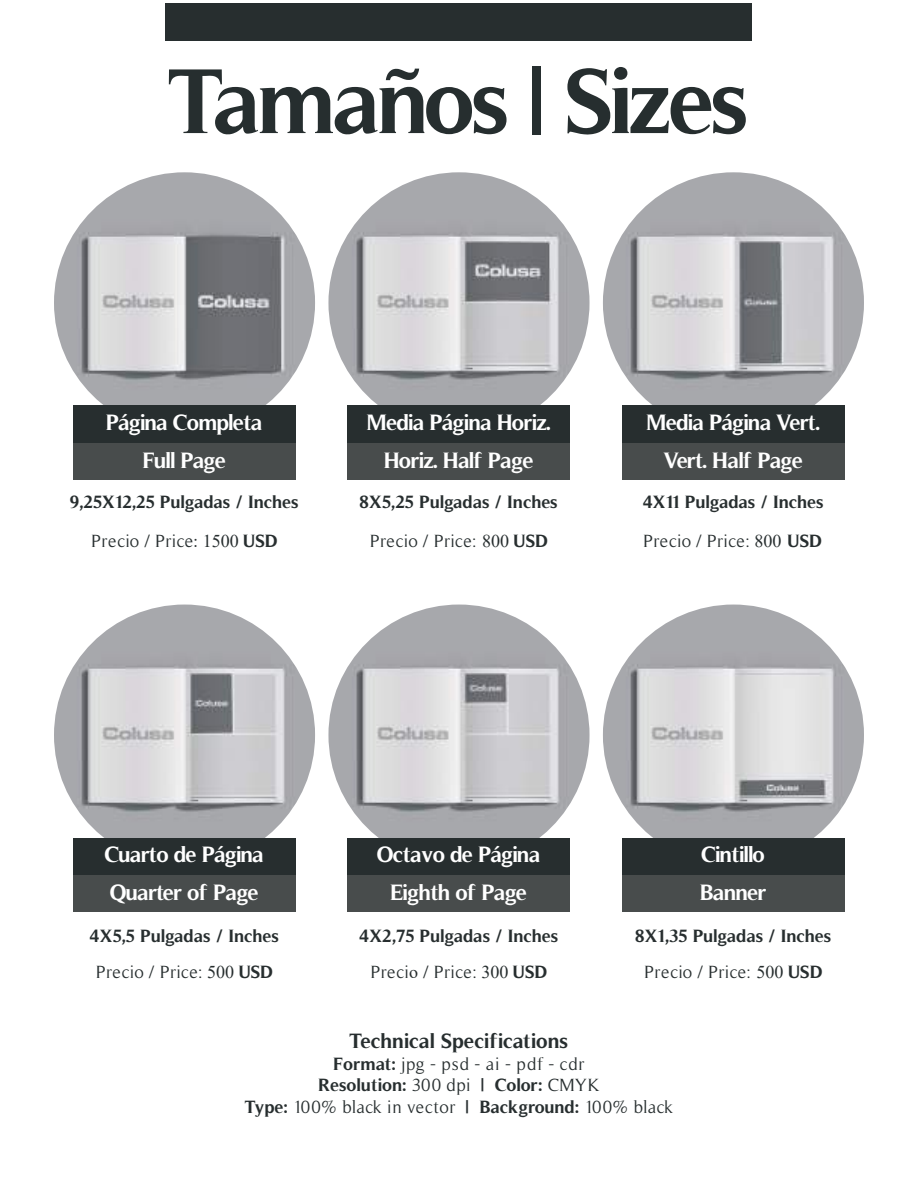
<style>
.page{position:relative;width:918px;height:1188px;background:#fff}
.page>*{position:absolute;margin:0;border:0;box-sizing:border-box;transform-origin:0 0}
.t1{font:700 93px "Timeless";letter-spacing:-.04em;color:#262e2f}
.t2{font:700 22.5px/37.5px "Timeless";letter-spacing:-.04em;color:#fff;text-align:center}
.t3{font:700 21px "Timeless";color:#272e2f}
.t4{font:700 18px/39px "Timeless";color:#272e2f;text-align:center}
.t5{font:18px/21.6px "Timeless";letter-spacing:.025em;color:#272e2f;text-align:center}
.s1{font-weight:400}
.s2{font-family:"Times New Roman";font-weight:400}
.s3{font-weight:700}
</style>
<div class="page">
<div style="left:165px;top:3px;width:587px;height:38px;background:#272e2f"></div>
<img style="left:603px;top:172px;width:261px;height:261px;border-radius:131px">
<img style="left:54px;top:172px;width:261px;height:261px;border-radius:131px">
<img style="left:328px;top:172px;width:262px;height:261px;border-radius:131px">
<img style="left:603px;top:605px;width:261px;height:261px;border-radius:131px">
<img style="left:54px;top:605px;width:261px;height:261px;border-radius:131px">
<img style="left:328px;top:605px;width:262px;height:261px;border-radius:131px">
<div style="left:73px;top:406px;width:223px;height:39px;background:#272e2f"></div>
<div style="left:73px;top:443px;width:223px;height:37px;background:#484c4c"></div>
<div style="left:348px;top:406px;width:222px;height:39px;background:#272e2f"></div>
<div style="left:348px;top:443px;width:222px;height:37px;background:#484c4c"></div>
<div style="left:622px;top:406px;width:223px;height:39px;background:#272e2f"></div>
<div style="left:622px;top:443px;width:223px;height:37px;background:#484c4c"></div>
<div style="left:73px;top:838px;width:223px;height:39px;background:#272e2f"></div>
<div style="left:73px;top:875px;width:223px;height:37px;background:#484c4c"></div>
<div style="left:348px;top:838px;width:222px;height:39px;background:#272e2f"></div>
<div style="left:348px;top:875px;width:222px;height:37px;background:#484c4c"></div>
<div style="left:622px;top:838px;width:223px;height:39px;background:#272e2f"></div>
<div style="left:622px;top:875px;width:223px;height:37px;background:#484c4c"></div>
<h1 class="t1" style="left:168px;top:46px;width:584px">Tamaños | Sizes</h1>
<p class="t2" style="left:106px;top:404px;width:158px">Página Completa<br>Full Page</p>
<p class="t2" style="left:367px;top:404px;width:186px">Media Página Horiz.<br>Horiz. Half Page</p>
<p class="t2" style="left:647px;top:404px;width:175px">Media Página Vert.<br>Vert. Half Page</p>
<p class="t4" style="left:70px;top:482px;width:230px">9,25X12,25 Pulgadas / Inches<br><span class="s1">Precio / Price</span><span class="s2">: 1500</span> USD</p>
<p class="t4" style="left:360px;top:482px;width:200px">8X5,25 Pulgadas / Inches<br><span class="s1">Precio / Price:</span> <span class="s2">800</span> USD</p>
<p class="t4" style="left:643px;top:482px;width:182px;text-align:left">4X11 Pulgadas / Inches<br><span class="s1">Precio / Price:</span> <span class="s2">800</span> USD</p>
<p class="t2" style="left:105px;top:836px;width:161px;text-align:left">Cuarto de Página<br>Quarter of Page</p>
<p class="t2" style="left:377px;top:836px;width:165px">Octavo de Página<br>Eighth of Page</p>
<p class="t2" style="left:700px;top:836px;width:68px;text-align:left">Cintillo<br>Banner</p>
<p class="t4" style="left:90px;top:918px;width:191px;line-height:36px">4X5,5 Pulgadas / Inches<br><span class="s1">Precio / Price:</span> <span class="s2">500</span> USD</p>
<p class="t4" style="left:359px;top:918px;width:201px;line-height:36px">4X2,75 Pulgadas / Inches<br><span class="s1">Preci</span><span class="s2">o</span> <span class="s1">/ Price:</span> <span class="s2">300</span> USD</p>
<p class="t4" style="left:635px;top:918px;width:198px;line-height:36px">8X1,35 Pulgadas / Inches<br><span class="s1">Precio / Price:</span> <span class="s2">500</span> USD</p>
<p class="t3" style="left:350px;top:1029px;width:220px">Technical Specifications</p>
<p class="t5" style="left:245px;top:1053px;width:430px"><span class="s3">Format:</span> jpg - psd - ai - pdf - cdr<br><span class="s3">Resolution:</span> 300 dpi <span class="s3">| Color:</span> CMYK<br><span class="s3">Type:</span> 100% black in vector <span class="s3">| Background:</span> 100% black</p>
</div>
